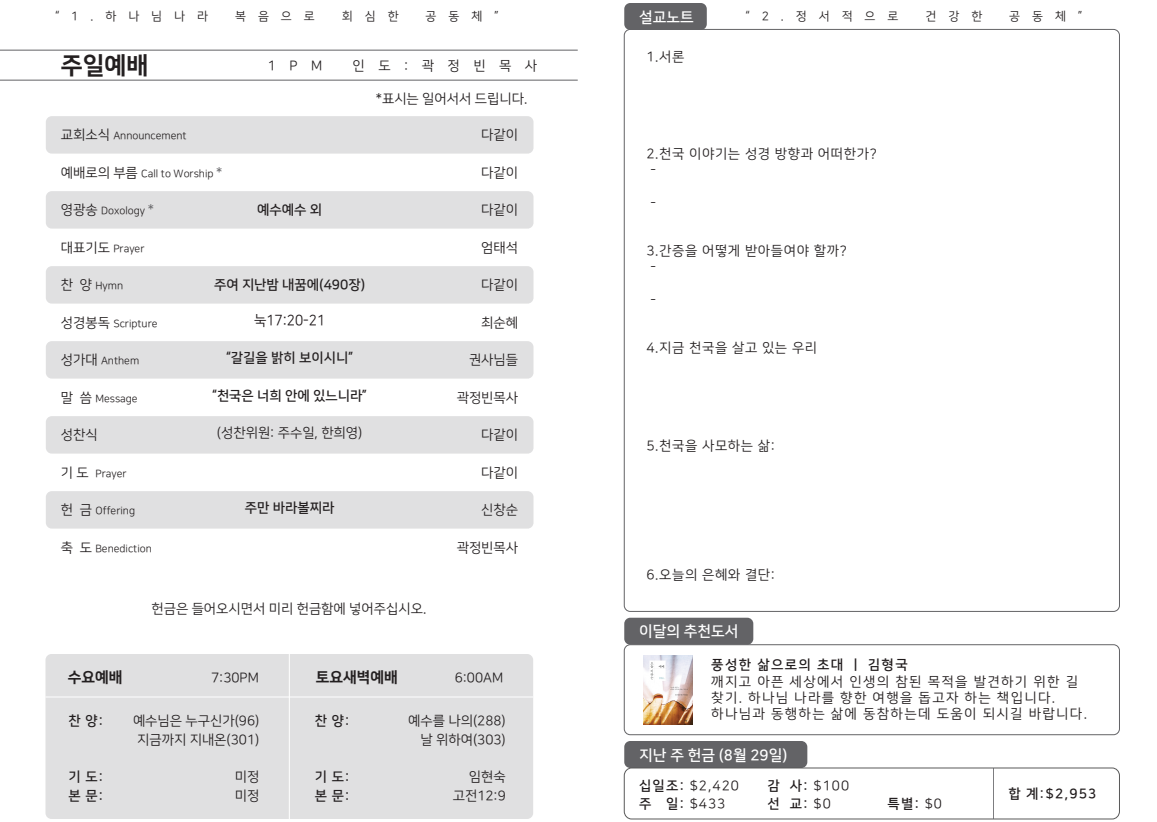
<style>
.page{position:relative;width:1157px;height:822px;background:#fff}
.page>*{position:absolute;margin:0;border:0;box-sizing:border-box;transform-origin:0 0}
.t1{font:24px "Nanum Square OTFEB";color:#231f20}
.t2{font:15px "Nanum Square OTFB";color:#fff}
.t3{font:15px "Nanum Square OTFEB";color:#231f20}
.t4{font:14.7px "Nanum Square OTFR";color:#1c1618;scale:.93 1}
.t5{font:13.5px/18.8px "Nanum Square OTFR";color:#231f20;text-align:right}
.t6{font:13.5px/16.2px "Nanum Square OTFR";letter-spacing:.1em;color:#1f1a1b}
.t7{font:13.5px/18.8px "Nanum Square OTFB";color:#231f20}
.t8{font:13.5px/16.2px "Nanum Square OTFR";letter-spacing:.05em;color:#231f20}
.t9{font:13.5px "Nanum Square OTFB";letter-spacing:.1em;color:#1f1a1b}
.t10{font:12px "Nanum Square OTFR";letter-spacing:1em;color:#231f20}
.t11{font:10.5px "Nanum Square OTFR";color:#231f20}
.s1{font-size:13.5px}
.s2{font-size:13.5px;color:#636366}
.s3{font-family:"Nanum Square OTFB"}
.s4{font-family:"Nanum Square OTFR"}
</style>
<div class="page">
<div style="left:46px;top:116px;width:487px;height:38px;background:#e0e0e1;border-radius:6px"></div>
<div style="left:46px;top:191px;width:487px;height:38px;background:#e0e0e1;border-radius:6px"></div>
<div style="left:46px;top:266px;width:487px;height:38px;background:#e0e0e1;border-radius:6px"></div>
<div style="left:46px;top:341px;width:487px;height:38px;background:#e0e0e1;border-radius:6px"></div>
<div style="left:46px;top:416px;width:487px;height:38px;background:#e0e0e1;border-radius:6px"></div>
<div style="left:46px;top:491px;width:487px;height:38px;background:#e0e0e1;border-radius:6px"></div>
<div style="left:45px;top:654px;width:488px;height:165px;background:#e0e0e1;border-radius:6px"></div>
<hr style="left:0;top:80px;width:578px;height:1px;background:#636366">
<div style="left:624px;top:3px;width:82px;height:27px;background:#636366;border-radius:6px"></div>
<div style="left:624px;top:618px;width:129px;height:27px;background:#636366;border-radius:6px"></div>
<div style="left:624px;top:644px;width:495px;height:91px;border:1px solid #636366;border-radius:6px"></div>
<div style="left:624px;top:741px;width:183px;height:27px;background:#636366;border-radius:6px"></div>
<div style="left:624px;top:768px;width:495px;height:51px;border:1px solid #595959;border-radius:7px"></div>
<hr style="left:993px;top:768px;width:1px;height:51px;background:#636366">
<hr style="left:289px;top:654px;width:1px;height:165px;background:#fff">
<hr style="left:45px;top:697px;width:488px;height:1px;background:#fff">
<hr style="left:0;top:50px;width:578px;height:1px;background:#636366">
<img style="left:643px;top:655px;width:49px;height:69px">
<p class="t2" style="left:639px;top:9px;width:56px">설교노트</p>
<p class="t10" style="left:55px;top:10px;width:154px">“1.하나님나라</p>
<p class="t10" style="left:235px;top:10px;width:81px">복음으로</p>
<p class="t10" style="left:342px;top:10px;width:58px">회심한</p>
<p class="t10" style="left:425px;top:10px;width:74px">공동체”</p>
<p class="t10" style="left:745px;top:10px;width:154px">“2.정서적으로</p>
<p class="t10" style="left:925px;top:10px;width:58px">건강한</p>
<p class="t10" style="left:1009px;top:10px;width:74px">공동체”</p>
<p class="t5" style="left:646px;top:48px;width:40px">1.서론</p>
<h1 class="t1" style="left:61px;top:53px;width:89px">주일예배</h1>
<p class="t5" style="left:268px;top:57px;width:56px">1PM</p>
<p class="t5" style="left:352px;top:57px;width:186px">인도:곽정빈목사</p>
<p class="t5" style="left:376px;top:89px;width:153px">*표시는 일어서서 드립니다.</p>
<p class="t11" style="left:61px;top:131px;width:127px"><span class="s1">교회소식</span> Announcement</p>
<p class="t11" style="left:61px;top:168px;width:163px"><span class="s1">예배로의 부름</span> Call to Worship <span class="s2">*</span></p>
<p class="t11" style="left:61px;top:206px;width:95px"><span class="s1">영광송</span> Doxology <span class="s2">*</span></p>
<p class="t11" style="left:61px;top:243px;width:85px"><span class="s1">대표기도</span> Prayer</p>
<p class="t11" style="left:61px;top:281px;width:64px"><span class="s1">찬 양</span> Hymn</p>
<p class="t11" style="left:61px;top:318px;width:98px"><span class="s1">성경봉독</span> Scripture</p>
<p class="t11" style="left:61px;top:356px;width:80px"><span class="s1">성가대</span> Anthem</p>
<p class="t11" style="left:61px;top:393px;width:78px"><span class="s1">말 씀</span> Message</p>
<p class="t5" style="left:61px;top:426px;width:38px">성찬식</p>
<p class="t11" style="left:61px;top:468px;width:67px"><span class="s1">기 도</span> Prayer</p>
<p class="t11" style="left:61px;top:506px;width:76px"><span class="s1">헌 금</span> Offering</p>
<p class="t11" style="left:61px;top:543px;width:93px"><span class="s1">축 도</span> Benediction</p>
<p class="t7" style="left:257px;top:201px;width:66px">예수예수 외</p>
<p class="t7" style="left:214px;top:276px;width:153px">주여 지난밤 내꿈에(490장)</p>
<p class="t4" style="left:254px;top:312px;width:78px">눅17:20-21</p>
<p class="t7" style="left:226px;top:349px;width:128px">“갈길을 밝히 보이시니”</p>
<p class="t7" style="left:212px;top:386px;width:156px">“천국은 너희 안에 있느니라”</p>
<p class="t5" style="left:217px;top:424px;width:147px">(성찬위원: 주수일, 한희영)</p>
<p class="t7" style="left:245px;top:499px;width:91px">주만 바라볼찌라</p>
<p class="t5" style="left:151px;top:600px;width:276px">헌금은 들어오시면서 미리 헌금함에 넣어주십시오.</p>
<p class="t5" style="left:481px;top:126px;width:38px">다같이</p>
<p class="t5" style="left:481px;top:164px;width:38px">다같이</p>
<p class="t5" style="left:481px;top:201px;width:38px">다같이</p>
<p class="t5" style="left:481px;top:239px;width:38px">엄태석</p>
<p class="t5" style="left:481px;top:276px;width:38px">다같이</p>
<p class="t5" style="left:481px;top:314px;width:38px">최순혜</p>
<p class="t5" style="left:469px;top:351px;width:51px">권사님들</p>
<p class="t5" style="left:457px;top:389px;width:63px">곽정빈목사</p>
<p class="t5" style="left:481px;top:426px;width:38px">다같이</p>
<p class="t5" style="left:481px;top:464px;width:38px">다같이</p>
<p class="t5" style="left:481px;top:501px;width:38px">신창순</p>
<p class="t5" style="left:457px;top:539px;width:63px">곽정빈목사</p>
<p class="t3" style="left:68px;top:669px;width:56px">수요예배</p>
<p class="t3" style="left:316px;top:669px;width:83px">토요새벽예배</p>
<p class="t5" style="left:211px;top:668px;width:49px">7:30PM</p>
<p class="t5" style="left:133px;top:712px;width:128px;text-align:center">예수님은 누구신가(96) 지금까지 지내온(301)</p>
<p class="t5" style="left:235px;top:768px;width:26px;text-align:left">미정 미정</p>
<p class="t7" style="left:68px;top:712px;width:36px">찬 양:</p>
<p class="t7" style="left:315px;top:712px;width:36px">찬 양:</p>
<p class="t7" style="left:68px;top:768px;width:36px">기 도: 본 문:</p>
<p class="t7" style="left:315px;top:768px;width:36px">기 도: 본 문:</p>
<p class="t5" style="left:455px;top:668px;width:50px">6:00AM</p>
<p class="t5" style="left:408px;top:712px;width:99px">예수를 나의(288) 날 위하여(303)</p>
<p class="t5" style="left:453px;top:768px;width:54px">임현숙 고전12:9</p>
<p class="t8" style="left:650px;top:146px;width:228px;text-indent:-4px">2.천국 이야기는 성경 방향과 어떠한가? -</p>
<p class="t5" style="left:650px;top:193px;width:7px">-</p>
<p class="t8" style="left:650px;top:243px;width:198px;text-indent:-4px">3.간증을 어떻게 받아들여야 할까? -</p>
<p class="t5" style="left:650px;top:291px;width:7px">-</p>
<p class="t8" style="left:646px;top:340px;width:172px">4.지금 천국을 살고 있는 우리</p>
<p class="t5" style="left:646px;top:436px;width:130px">5.천국을 사모하는 삶:</p>
<p class="t5" style="left:646px;top:566px;width:130px">6.오늘의 은혜와 결단:</p>
<p class="t2" style="left:639px;top:624px;width:101px">이달의 추천도서</p>
<p class="t9" style="left:711px;top:658px;width:198px">풍성한 삶으로의 초대 ㅣ 김형국</p>
<p class="t6" style="left:711px;top:674px;width:377px">깨지고 아픈 세상에서 인생의 참된 목적을 발견하기 위한 길 찾기. 하나님 나라를 향한 여행을 돕고자 하는 책입니다. 하나님과 동행하는 삶에 동참하는데 도움이 되시길 바랍니다.</p>
<p class="t2" style="left:639px;top:747px;width:150px">지난 주 헌금 (8월 29일)</p>
<p class="t6" style="left:639px;top:777px;width:101px;line-height:18px"><span class="s3">십일조:</span> $2,420 <span class="s3">주 일:</span> $433</p>
<p class="t6" style="left:767px;top:778px;width:83px"><span class="s3">감 사:</span> $100</p>
<p class="t9" style="left:767px;top:796px;width:65px">선 교: <span class="s4">$0</span></p>
<p class="t9" style="left:887px;top:796px;width:56px">특별: <span class="s4">$0</span></p>
<p class="t9" style="left:1008px;top:787px;width:89px">합 계:$2,953</p>
</div>
